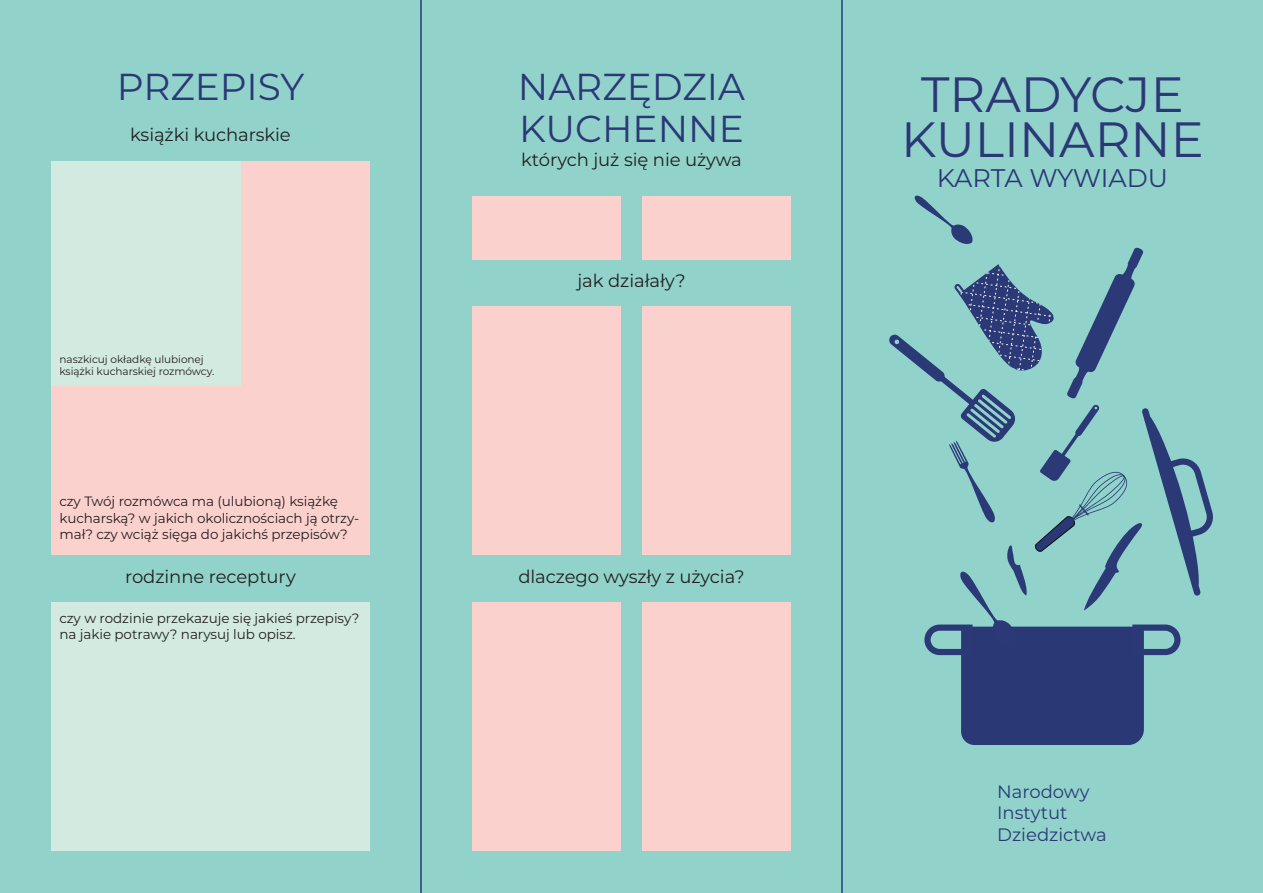
<style>
.page{position:relative;width:1263px;height:893px;background:#91d3cb}
.page>*{position:absolute;margin:0;border:0;box-sizing:border-box;transform-origin:0 0}
.t1{font:49.5px/45px "Montserrat";color:#2c3876;text-align:center}
.t2{font:37.5px/42px "Montserrat";color:#2c3876}
.t3{font:25.5px "Montserrat";letter-spacing:-.01em;color:#2c3876}
.t4{font:18px "Montserrat";letter-spacing:-.005em;color:#231f20}
.t5{font:18px/21.6px "Montserrat";color:#2c3876}
.t6{font:13.5px/16.2px "Montserrat";letter-spacing:-.005em;color:#231f20}
.t7{font:10.5px/12.6px "Montserrat";letter-spacing:-.005em;color:#231f20}
</style>
<div class="page">
<div style="left:472px;top:196px;width:149px;height:63px;background:#fbd1ce"></div>
<div style="left:642px;top:196px;width:149px;height:63px;background:#fbd1ce"></div>
<div style="left:472px;top:306px;width:149px;height:249px;background:#fbd1ce"></div>
<div style="left:642px;top:306px;width:149px;height:249px;background:#fbd1ce"></div>
<div style="left:472px;top:602px;width:149px;height:248px;background:#fbd1ce"></div>
<div style="left:642px;top:602px;width:149px;height:248px;background:#fbd1ce"></div>
<div style="left:51px;top:602px;width:319px;height:248px;background:#d2eae0"></div>
<div style="left:51px;top:162px;width:319px;height:393px;background:#fbd1ce"></div>
<div style="left:51px;top:162px;width:190px;height:224px;background:#d2eae0"></div>
<hr style="left:420px;top:0;width:2px;height:893px;background:#2c3876">
<hr style="left:841px;top:0;width:2px;height:893px;background:#2c3876">
<svg style="left:889px;top:195px;width:324px;height:550px"></svg>
<h2 class="t2" style="left:117px;top:64px;width:189px">PRZEPISY</h2>
<h3 class="t4" style="left:130px;top:122px;width:162px">książki kucharskie</h3>
<p class="t7" style="left:60px;top:352px;width:156px">naszkicuj okładkę ulubionej książki kucharskiej rozmówcy.</p>
<p class="t6" style="left:60px;top:493px;width:301px">czy Twój rozmówca ma (ulubioną) książkę kucharską? w jakich okolicznościach ją otrzy&shy;mał? czy wciąż sięga do jakichś przepisów?</p>
<h3 class="t4" style="left:125px;top:564px;width:172px">rodzinne receptury</h3>
<p class="t6" style="left:60px;top:610px;width:301px">czy w rodzinie przekazuje się jakieś przepisy? na jakie potrawy? narysuj lub opisz.</p>
<h2 class="t2" style="left:518px;top:64px;width:229px">NARZĘDZIA<br>KUCHENNE</h2>
<h3 class="t4" style="left:521px;top:147px;width:222px">których już się nie używa</h3>
<h3 class="t4" style="left:577px;top:269px;width:110px">jak działały?</h3>
<h3 class="t4" style="left:518px;top:564px;width:228px">dlaczego wyszły z użycia?</h3>
<h1 class="t1" style="left:901px;top:70px;width:304px">TRADYCJE<br>KULINARNE</h1>
<h3 class="t3" style="left:937px;top:161px;width:233px">KARTA WYWIADU</h3>
<h3 class="t5" style="left:997px;top:780px;width:111px">Narodowy<br>Instytut<br>Dziedzictwa</h3>
</div>
